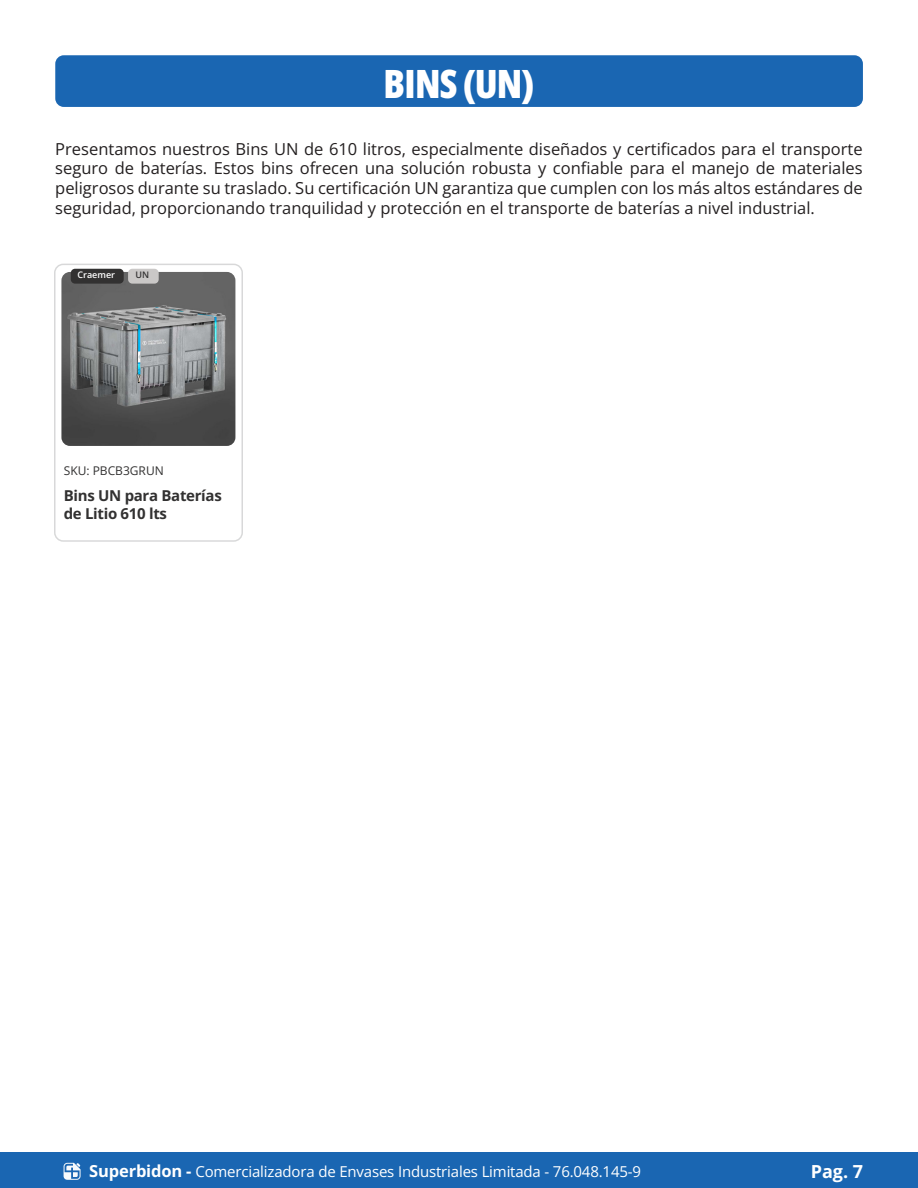
<style>
.page{position:relative;width:918px;height:1188px;background:#fff}
.page>*{position:absolute;margin:0;border:0;box-sizing:border-box;transform-origin:0 0}
.t1{font:800 39px "Open Sans Condensed";letter-spacing:-.02em;color:#fff}
.t2{font:700 18px "Open Sans";color:#fff}
.t3{font:16.5px/19.8px "Open Sans";color:#231f20;text-align:justify}
.t4{font:15px "Open Sans";letter-spacing:-.01em;color:#fff}
.t5{font:700 15px/18px "Open Sans";letter-spacing:-.02em;color:#323131}
.t6{font:12px "Open Sans";color:#323131}
.t7{font:600 9px "Open Sans";color:#fff}
.t8{font:600 9px "Open Sans";color:#323131}
.s1{font-weight:700;font-size:16.5px}
</style>
<div class="page">
<div style="left:0;top:1153px;width:918px;height:35px;background:#1a66b2"></div>
<svg style="left:64px;top:1163px;width:16px;height:17px"></svg>
<div style="left:55px;top:55px;width:808px;height:52px;background:#1a66b2;border-radius:9px"></div>
<div style="left:54px;top:264px;width:189px;height:278px;border:2px solid #393d3f;border-radius:9px"></div>
<img style="left:61px;top:272px;width:174px;height:174px">
<div style="left:71px;top:269px;width:53px;height:15px;background:#323131;border-radius:4px"></div>
<div style="left:128px;top:269px;width:31px;height:15px;background:#cac8c7;border-radius:4px"></div>
<p class="t1" style="left:384px;top:54px;width:152px">BINS (UN)</p>
<p class="t3" style="left:55px;top:138px;width:809px">Presentamos nuestros Bins UN de 610 litros, especialmente diseñados y certificados para el transporte seguro de baterías. Estos bins ofrecen una solución robusta y confiable para el manejo de materiales peligrosos durante su traslado. Su certificación UN garantiza que cumplen con los más altos estándares de seguridad, proporcionando tranquilidad y protección en el transporte de baterías a nivel industrial.</p>
<p class="t7" style="left:77px;top:269px;width:39px">Craemer</p>
<p class="t8" style="left:135px;top:269px;width:15px">UN</p>
<p class="t6" style="left:64px;top:462px;width:102px">SKU: PBCB3GRUN</p>
<p class="t5" style="left:64px;top:486px;width:160px">Bins UN para Baterías de Litio 610 lts</p>
<p class="t4" style="left:89px;top:1161px;width:553px"><span class="s1">Superbidon -</span> Comercializadora de Envases Industriales Limitada - 76.048.145-9</p>
<p class="t2" style="left:811px;top:1159px;width:54px">Pag. 7</p>
</div>
